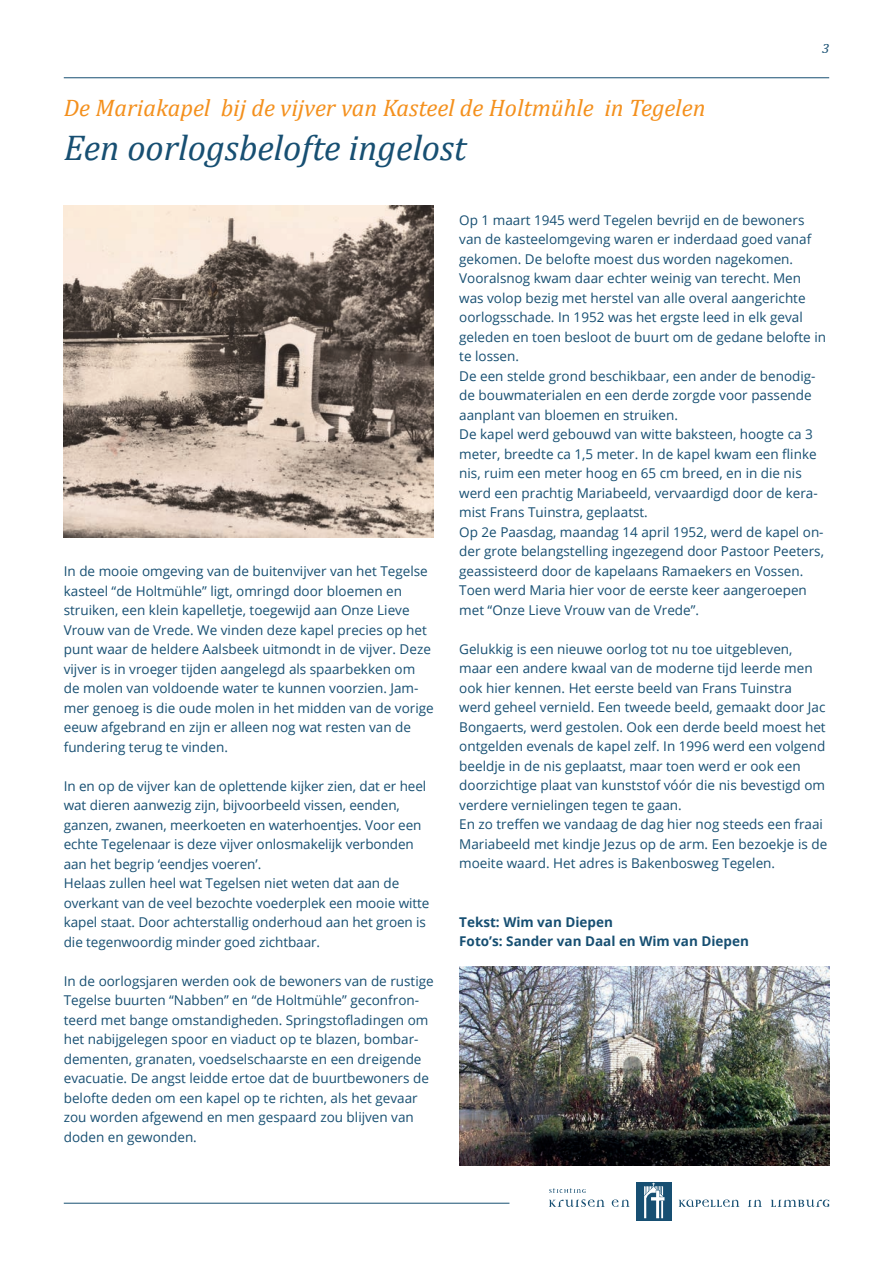
<style>
.page{position:relative;width:893px;height:1263px;background:#fff}
.page>*{position:absolute;margin:0;border:0;box-sizing:border-box;transform-origin:0 0}
.t1{font:italic 36px "Cambria";color:#174f72}
.t2{font:italic 24px "Cambria";color:#f4901d}
.t3{font:13.5px/19.5px "Open Sans";color:#174f72}
.t4{font:700 13.5px/19.5px "Open Sans";color:#174f72}
.t5{font:italic 13.5px "Cambria";color:#174f72}
</style>
<div class="page">
<hr style="left:64px;top:1203px;width:445px;height:1px;background:#174f72">
<hr style="left:64px;top:77px;width:765px;height:1px;background:#174f72">
<div style="left:636px;top:1182px;width:36px;height:38px;background:#174f72"></div>
<img style="left:644px;top:1183px;width:21px;height:36px">
<svg style="left:549px;top:1199px;width:56px;height:8px"></svg>
<svg style="left:612px;top:1199px;width:18px;height:8px"></svg>
<svg style="left:549px;top:1188px;width:37px;height:5px"></svg>
<svg style="left:679px;top:1199px;width:60px;height:8px"></svg>
<svg style="left:748px;top:1200px;width:14px;height:7px"></svg>
<svg style="left:771px;top:1199px;width:58px;height:8px"></svg>
<img style="left:64px;top:206px;width:370px;height:331px">
<img style="left:459px;top:966px;width:370px;height:199px">
<h2 class="t2" style="left:64px;top:91px;width:643px">De Mariakapel bij de vijver van Kasteel de Holtmühle in Tegelen</h2>
<h1 class="t1" style="left:64px;top:122px;width:404px">Een oorlogsbelofte ingelost</h1>
<p class="t5" style="left:822px;top:39px;width:9px">3</p>
<p class="t3" style="left:64px;top:561px;width:371px">In de mooie omgeving van de buitenvijver van het Tegelse kasteel “de Holtmühle” ligt, omringd door bloemen en struiken, een klein kapelletje, toegewijd aan Onze Lieve Vrouw van de Vrede. We vinden deze kapel precies op het punt waar de heldere Aalsbeek uitmondt in de vijver. Deze vijver is in vroeger tijden aangelegd als spaarbekken om de molen van voldoende water te kunnen voorzien. Jam&shy;mer genoeg is die oude molen in het midden van de vorige eeuw afgebrand en zijn er alleen nog wat resten van de fundering terug te vinden.</p>
<p class="t3" style="left:64px;top:776px;width:367px">In en op de vijver kan de oplettende kijker zien, dat er heel wat dieren aanwezig zijn, bijvoorbeeld vissen, eenden, ganzen, zwanen, meerkoeten en waterhoentjes. Voor een echte Tegelenaar is deze vijver onlosmakelijk verbonden aan het begrip ‘eendjes voeren’.<br>Helaas zullen heel wat Tegelsen niet weten dat aan de overkant van de veel bezochte voederplek een mooie witte kapel staat. Door achterstallig onderhoud aan het groen is die tegenwoordig minder goed zichtbaar.</p>
<p class="t3" style="left:64px;top:970px;width:371px">In de oorlogsjaren werden ook de bewoners van de rustige Tegelse buurten “Nabben” en “de Holtmühle” geconfron&shy;teerd met bange omstandigheden. Springstofladingen om het nabijgelegen spoor en viaduct op te blazen, bombar&shy;dementen, granaten, voedselschaarste en een dreigende evacuatie. De angst leidde ertoe dat de buurtbewoners de belofte deden om een kapel op te richten, als het gevaar zou worden afgewend en men gespaard zou blijven van doden en gewonden.</p>
<p class="t3" style="left:459px;top:210px;width:368px">Op 1 maart 1945 werd Tegelen bevrijd en de bewoners van de kasteelomgeving waren er inderdaad goed vanaf gekomen. De belofte moest dus worden nagekomen.<br>Vooralsnog kwam daar echter weinig van terecht. Men was volop bezig met herstel van alle overal aangerichte oorlogsschade. In 1952 was het ergste leed in elk geval geleden en toen besloot de buurt om de gedane belofte in te lossen.<br>De een stelde grond beschikbaar, een ander de benodig&shy;de bouwmaterialen en een derde zorgde voor passende aanplant van bloemen en struiken.<br>De kapel werd gebouwd van witte baksteen, hoogte ca 3 meter, breedte ca 1,5 meter. In de kapel kwam een flinke nis, ruim een meter hoog en 65 cm breed, en in die nis werd een prachtig Mariabeeld, vervaardigd door de kera&shy;mist Frans Tuinstra, geplaatst.<br>Op 2e Paasdag, maandag 14 april 1952, werd de kapel on&shy;der grote belangstelling ingezegend door Pastoor Peeters, geassisteerd door de kapelaans Ramaekers en Vossen.<br>Toen werd Maria hier voor de eerste keer aangeroepen met “Onze Lieve Vrouw van de Vrede”.</p>
<p class="t3" style="left:459px;top:639px;width:369px">Gelukkig is een nieuwe oorlog tot nu toe uitgebleven, maar een andere kwaal van de moderne tijd leerde men ook hier kennen. Het eerste beeld van Frans Tuinstra<br>werd geheel vernield. Een tweede beeld, gemaakt door Jac Bongaerts, werd gestolen. Ook een derde beeld moest het ontgelden evenals de kapel zelf. In 1996 werd een volgend beeldje in de nis geplaatst, maar toen werd er ook een doorzichtige plaat van kunststof vóór die nis bevestigd om verdere vernielingen tegen te gaan.<br>En zo treffen we vandaag de dag hier nog steeds een fraai Mariabeeld met kindje Jezus op de arm. Een bezoekje is de moeite waard. Het adres is Bakenbosweg Tegelen.</p>
<p class="t4" style="left:459px;top:912px;width:291px">Tekst: Wim van Diepen<br>Foto’s: Sander van Daal en Wim van Diepen</p>
</div>
